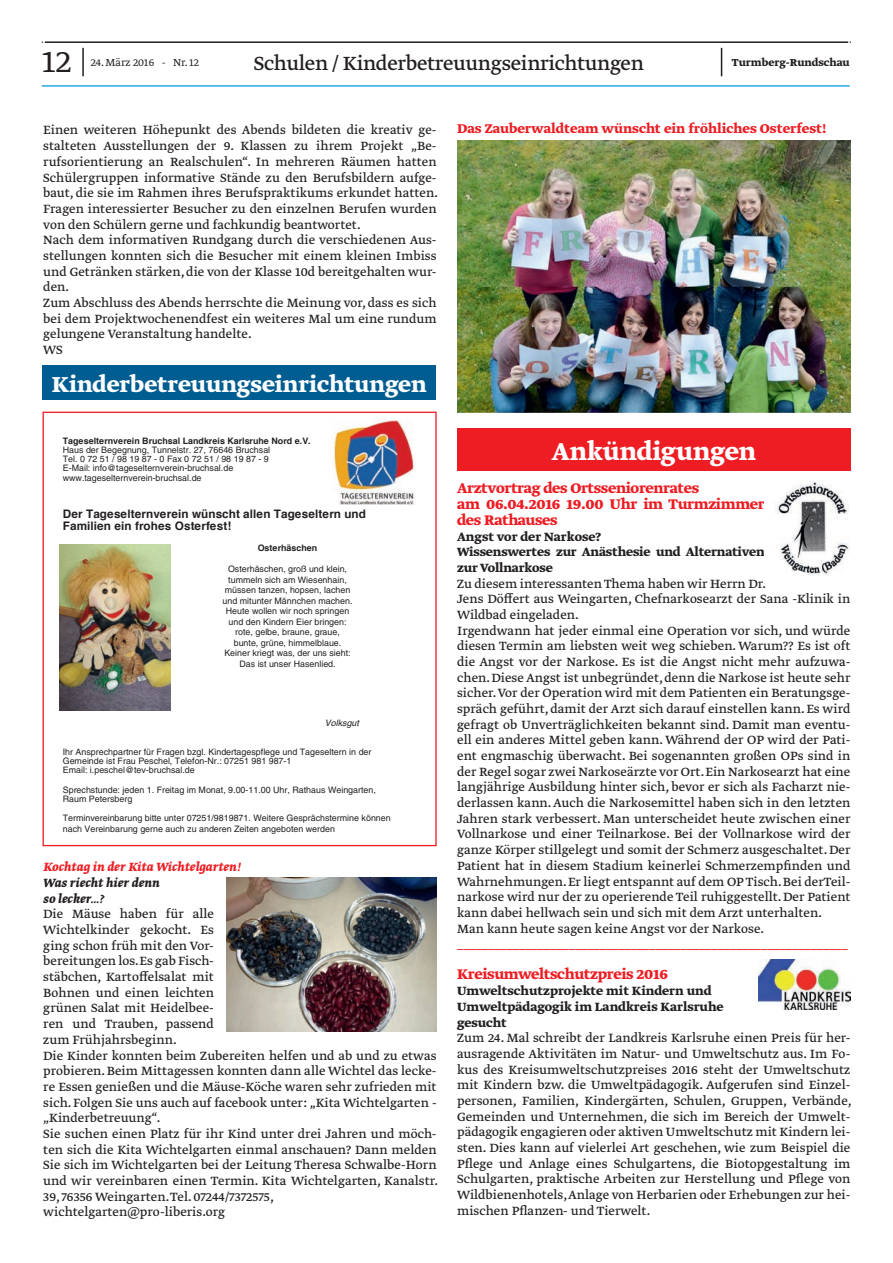
<style>
.page{position:relative;width:893px;height:1263px;background:#fff}
.page>*{position:absolute;margin:0;border:0;box-sizing:border-box;transform-origin:0 0}
.t1{font:300 36px "Greta Text Std";color:#231f20}
.Überschrift_1{font:700 28.5px "Greta Text Std";color:#fff}
.Überschrift_1-2{font:700 25.5px "Greta Text Std";color:#fff}
.t2{font:22.5px "Greta Text Std";letter-spacing:-.015em;color:#231f20}
.t3{font:700 16.5px/15.6px "Greta Text Std";letter-spacing:-.02em;color:#ee1d23}
.t4{font:700 15px "Greta Text Std";color:#ee1d23}
.t5{font:14.1px/15.8px "Greta Text Std Regular Min";color:#231f20;text-align:justify}
.t6{font:700 14.1px/15.8px "Greta Text Std";color:#231f20}
.t7{font:14.1px "Greta Text Std Regular Min";color:#ee1d23}
.t8{font:italic 700 14.1px "Greta Text Std";color:#ee1d23}
.t9{font:italic 700 14.1px "Greta Text Std";color:#231f20}
.t10{font:700 12px "Greta Text Std";color:#231f20}
.t11{font:300 12px "Greta Text Std";color:#231f20}
.t12{font:700 11.7px/11.9px "Helvetica";letter-spacing:.005em;color:#231f20}
.t13{font:8.85px/10.5px "Helvetica";color:#231f20}
.t14{font:700 8.85px "Helvetica";color:#231f20}
.t15{font:italic 8.85px "Helvetica";color:#231f20}
.s1{font-weight:700}
</style>
<div class="page">
<hr style="left:42px;top:85px;width:808px;height:2px;background:#24aae1">
<hr style="left:45px;top:41px;width:803px;height:2px;background:#231f20">
<hr style="left:82px;top:48px;width:2px;height:28px;background:#231f20">
<svg style="left:721px;top:48px;width:1px;height:28px"></svg>
<div style="left:43px;top:366px;width:393px;height:34px;background:#005d91"></div>
<img style="left:60px;top:544px;width:110px;height:166px">
<img style="left:334px;top:420px;width:80px;height:84px">
<img style="left:227px;top:878px;width:210px;height:154px">
<img style="left:457px;top:141px;width:394px;height:271px">
<div style="left:457px;top:428px;width:393px;height:43px;background:#ee1d23"></div>
<img style="left:775px;top:481px;width:75px;height:94px">
<img style="left:758px;top:960px;width:92px;height:49px">
<h1 class="t1" style="left:42px;top:41px;width:31px">12</h1>
<p class="t11" style="left:91px;top:56px;width:110px">24. März 2016 - Nr. 12</p>
<p class="t2" style="left:254px;top:50px;width:392px">Schulen / Kinderbetreuungseinrichtungen</p>
<p class="t10" style="left:732px;top:56px;width:119px">Turmberg-Rundschau</p>
<p class="t5" style="left:43px;top:123px;width:396px">Einen weiteren Höhepunkt des Abends bildeten die kreativ ge&shy;stalteten Ausstellungen der 9. Klassen zu ihrem Projekt „Be&shy;rufsorientierung an Realschulen“. In mehreren Räumen hatten Schülergruppen informative Stände zu den Berufsbildern aufge&shy;baut, die sie im Rahmen ihres Berufspraktikums erkundet hatten.<br>Fragen interessierter Besucher zu den einzelnen Berufen wurden von den Schülern gerne und fachkundig beantwortet.</p>
<p class="t5" style="left:43px;top:233px;width:395px">Nach dem informativen Rundgang durch die verschiedenen Aus&shy;stellungen konnten sich die Besucher mit einem kleinen Imbiss und Getränken stärken, die von der Klasse 10d bereitgehalten wur&shy;den.</p>
<p class="t5" style="left:43px;top:296px;width:395px">Zum Abschluss des Abends herrschte die Meinung vor, dass es sich bei dem Projektwochenendfest ein weiteres Mal um eine rundum gelungene Veranstaltung handelte.</p>
<p class="t5" style="left:43px;top:343px;width:21px">WS</p>
<p class="Überschrift_1-2" style="left:52px;top:369px;width:376px">Kinderbetreuungseinrichtungen</p>
<p class="t13" style="left:63px;top:436px;width:249px;line-height:9.1px"><span class="s1">Tageselternverein Bruchsal Landkreis Karlsruhe Nord e.V.<br></span>Haus der Begegnung, Tunnelstr. 27, 76646 Bruchsal<br>Tel. 0 72 51 / 98 19 87 - 0 Fax 0 72 51 / 98 19 87 - 9<br>E-Mail: info@tageselternverein-bruchsal.de www.tageselternverein-bruchsal.de</p>
<p class="t12" style="left:63px;top:508px;width:305px">Der Tageselternverein wünscht allen Tageseltern und<br>Familien ein frohes Osterfest!</p>
<p class="t14" style="left:258px;top:541px;width:61px">Osterhäschen</p>
<p class="t13" style="left:223px;top:564px;width:131px;text-align:center">Osterhäschen, groß und klein, tummeln sich am Wiesenhain, müssen tanzen, hopsen, lachen und mitunter Männchen machen.<br>Heute wollen wir noch springen und den Kindern Eier bringen: rote, gelbe, braune, graue, bunte, grüne, himmelblaue.<br>Keiner kriegt was, der uns sieht:<br>Das ist unser Hasenlied.</p>
<p class="t15" style="left:325px;top:716px;width:36px">Volksgut</p>
<p class="t13" style="left:63px;top:747px;width:310px;line-height:9.1px">Ihr Ansprechpartner für Fragen bzgl. Kindertagespflege und Tageseltern in der<br>Gemeinde ist Frau Peschel, Telefon-Nr.: 07251 981 987-1<br>Email: i.peschel@tev-bruchsal.de</p>
<p class="t13" style="left:63px;top:785px;width:315px;line-height:9.3px">Sprechstunde: jeden 1. Freitag im Monat, 9.00-11.00 Uhr, Rathaus Weingarten,<br>Raum Petersberg</p>
<p class="t13" style="left:63px;top:813px;width:329px">Terminvereinbarung bitte unter 07251/9819871. Weitere Gesprächstermine können nach Vereinbarung gerne auch zu anderen Zeiten angeboten werden</p>
<p class="t8" style="left:43px;top:859px;width:199px">Kochtag in der Kita Wichtelgarten!</p>
<p class="t9" style="left:43px;top:875px;width:118px">Was riecht hier denn</p>
<p class="t9" style="left:43px;top:890px;width:61px">so lecker…?</p>
<p class="t5" style="left:43px;top:907px;width:172px">Die Mäuse haben für alle Wichtelkinder gekocht. Es ging schon früh mit den Vor&shy;bereitungen los.Es gab Fisch&shy;stäbchen, Kartoffelsalat mit Bohnen und einen leichten grünen Salat mit Heidelbee&shy;ren und Trauben, passend zum Frühjahrsbeginn.</p>
<p class="t5" style="left:43px;top:1048px;width:395px">Die Kinder konnten beim Zubereiten helfen und ab und zu etwas probieren. Beim Mittagessen konnten dann alle Wichtel das lecke&shy;re Essen genießen und die Mäuse-Köche waren sehr zufrieden mit sich. Folgen Sie uns auch auf facebook unter: „Kita Wichtelgarten - „Kinderbetreuung“.</p>
<p class="t5" style="left:43px;top:1126px;width:396px">Sie suchen einen Platz für ihr Kind unter drei Jahren und möch&shy;ten sich die Kita Wichtelgarten einmal anschauen? Dann melden Sie sich im Wichtelgarten bei der Leitung Theresa Schwalbe-Horn und wir vereinbaren einen Termin. Kita Wichtelgarten, Kanalstr.<br>39, 76356 Weingarten. Tel. 07244/7372575,</p>
<p class="t5" style="left:43px;top:1205px;width:183px">wichtelgarten@pro-liberis.org</p>
<p class="t4" style="left:457px;top:120px;width:371px">Das Zauberwaldteam wünscht ein fröhliches Osterfest!</p>
<p class="Überschrift_1" style="left:552px;top:434px;width:206px">Ankündigungen</p>
<p class="t3" style="left:457px;top:481px;width:244px">Arztvortrag des Ortsseniorenrates</p>
<p class="t3" style="left:457px;top:497px;width:309px">am 06.04.2016 19.00 Uhr im Turmzimmer des Rathauses</p>
<p class="t6" style="left:457px;top:529px;width:146px">Angst vor der Narkose?</p>
<p class="t6" style="left:457px;top:545px;width:309px">Wissenswertes zur Anästhesie und Alternativen zur Vollnarkose</p>
<p class="t5" style="left:457px;top:576px;width:395px;text-align:left">Zu diesem interessanten Thema haben wir Herrn Dr.<br>Jens Döffert aus Weingarten, Chefnarkosearzt der Sana -Klinik in<br>Wildbad eingeladen.</p>
<p class="t5" style="left:457px;top:623px;width:395px">Irgendwann hat jeder einmal eine Operation vor sich, und würde diesen Termin am liebsten weit weg schieben. Warum?? Es ist oft die Angst vor der Narkose. Es ist die Angst nicht mehr aufzuwa&shy;chen. Diese Angst ist unbegründet, denn die Narkose ist heute sehr sicher. Vor der Operation wird mit dem Patienten ein Beratungsge&shy;spräch geführt, damit der Arzt sich darauf einstellen kann. Es wird gefragt ob Unverträglichkeiten bekannt sind. Damit man eventu&shy;ell ein anderes Mittel geben kann. Während der OP wird der Pati&shy;ent engmaschig überwacht. Bei sogenannten großen OPs sind in der Regel sogar zwei Narkoseärzte vor Ort. Ein Narkosearzt hat eine langjährige Ausbildung hinter sich, bevor er sich als Facharzt nie&shy;derlassen kann. Auch die Narkosemittel haben sich in den letzten Jahren stark verbessert. Man unterscheidet heute zwischen einer Vollnarkose und einer Teilnarkose. Bei der Vollnarkose wird der ganze Körper stillgelegt und somit der Schmerz ausgeschaltet. Der Patient hat in diesem Stadium keinerlei Schmerzempfinden und Wahrnehmungen. Er liegt entspannt auf dem OP Tisch. Bei derTeil&shy;narkose wird nur der zu operierende Teil ruhiggestellt. Der Patient kann dabei hellwach sein und sich mit dem Arzt unterhalten.</p>
<p class="t5" style="left:457px;top:921px;width:309px">Man kann heute sagen keine Angst vor der Narkose.</p>
<p class="t7" style="left:457px;top:936px;width:392px">_______________________________________________________________</p>
<p class="t3" style="left:457px;top:967px;width:212px">Kreisumweltschutzpreis 2016</p>
<p class="t6" style="left:457px;top:984px;width:256px">Umweltschutzprojekte mit Kindern und</p>
<p class="t6" style="left:457px;top:999px;width:268px">Umweltpädagogik im Landkreis Karlsruhe</p>
<p class="t6" style="left:457px;top:1015px;width:51px">gesucht</p>
<p class="t5" style="left:457px;top:1031px;width:396px">Zum 24. Mal schreibt der Landkreis Karlsruhe einen Preis für her&shy;ausragende Aktivitäten im Natur- und Umweltschutz aus. Im Fo&shy;kus des Kreisumweltschutzpreises 2016 steht der Umweltschutz mit Kindern bzw. die Umweltpädagogik. Aufgerufen sind Einzel&shy;personen, Familien, Kindergärten, Schulen, Gruppen, Verbände, Gemeinden und Unternehmen, die sich im Bereich der Umwelt&shy;pädagogik engagieren oder aktiven Umweltschutz mit Kindern lei&shy;sten. Dies kann auf vielerlei Art geschehen, wie zum Beispiel die Pflege und Anlage eines Schulgartens, die Biotopgestaltung im Schulgarten, praktische Arbeiten zur Herstellung und Pflege von Wildbienenhotels,Anlage von Herbarien oder Erhebungen zur hei&shy;mischen Pflanzen- und Tierwelt.</p>
</div>
